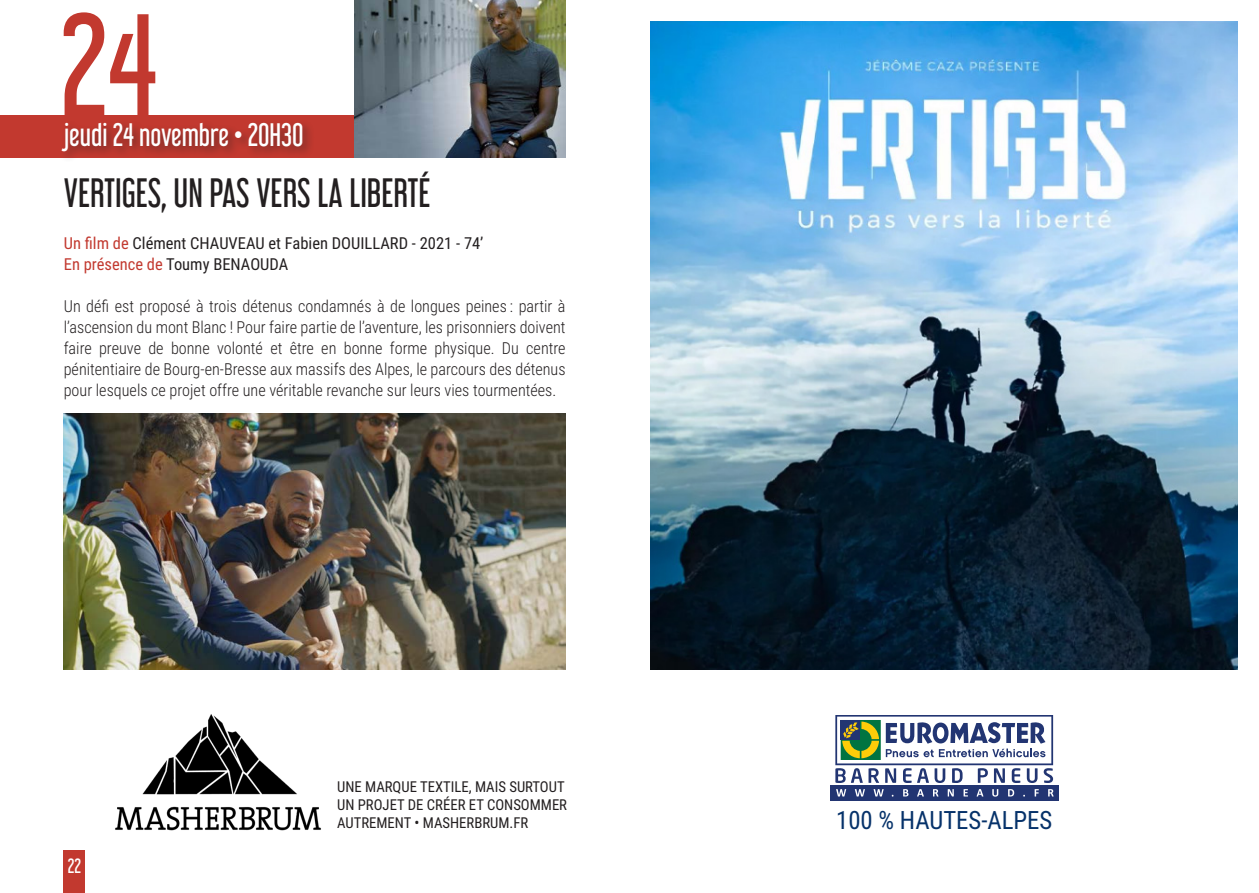
<style>
.page{position:relative;width:1259px;height:893px;background:#fff}
.page>*{position:absolute;margin:0;border:0;box-sizing:border-box;transform-origin:0 0}
.t1{font:130.5px "Libel Suit Rg";color:#c2392f}
.t2{font:36px "Libel Suit Rg";color:#231f20}
.t3{font:28.5px "Libel Suit Rg";color:#fff}
.texte_courant{font:25.2px "Roboto Condensed";color:#06326a}
.t4{font:18px "Libel Suit Rg";color:#fff}
.texte_courant-2{font:300 16.5px/21px "Roboto Condensed";color:#231f20;text-align:justify}
.texte_courant-3{font:16.5px "Roboto Condensed";color:#231f20}
.texte_courant-4{font:15px/18px "Roboto Condensed";color:#231f20}
.s1{color:#c2392f}
</style>
<div class="page">
<div style="left:0;top:115px;width:354px;height:42px;background:#c2392f"></div>
<div style="left:59px;top:119px;width:256px;height:44px;background:#231f20;opacity:.5"></div>
<img style="left:651px;top:21px;width:586px;height:648px">
<div style="left:64px;top:850px;width:21px;height:43px;background:#c2392f"></div>
<img style="left:354px;top:0;width:212px;height:157px">
<img style="left:64px;top:413px;width:502px;height:256px">
<img style="left:115px;top:714px;width:206px;height:117px">
<div style="left:830px;top:785px;width:228px;height:16px;background:#223572"></div>
<svg style="left:835px;top:716px;width:218px;height:67px"></svg>
<svg style="left:836px;top:789px;width:10px;height:7px"></svg>
<svg style="left:855px;top:789px;width:10px;height:7px"></svg>
<svg style="left:873px;top:789px;width:10px;height:7px"></svg>
<svg style="left:903px;top:789px;width:5px;height:7px"></svg>
<svg style="left:917px;top:789px;width:7px;height:7px"></svg>
<svg style="left:933px;top:789px;width:5px;height:7px"></svg>
<svg style="left:947px;top:789px;width:6px;height:7px"></svg>
<svg style="left:963px;top:789px;width:5px;height:7px"></svg>
<svg style="left:976px;top:789px;width:7px;height:7px"></svg>
<svg style="left:992px;top:789px;width:6px;height:8px"></svg>
<svg style="left:1008px;top:789px;width:6px;height:7px"></svg>
<svg style="left:1034px;top:789px;width:4px;height:7px"></svg>
<svg style="left:1048px;top:789px;width:5px;height:7px"></svg>
<p class="t1" style="left:60px;top:-41px;width:100px">24</p>
<p class="t3" style="left:64px;top:111px;width:241px">jeudi 24 novembre • 20H30</p>
<p class="t2" style="left:64px;top:164px;width:368px">VERTIGES, UN PAS VERS LA LIBERTÉ</p>
<p class="texte_courant-3" style="left:64px;top:232px;width:421px"><span class="s1">Un film de</span> Clément CHAUVEAU et Fabien DOUILLARD - 2021 - 74’</p>
<p class="texte_courant-3" style="left:64px;top:253px;width:226px"><span class="s1">En présence de</span> Toumy BENAOUDA</p>
<p class="texte_courant-2" style="left:64px;top:295px;width:503px">Un défi est proposé à trois détenus condamnés à de longues peines : partir à l’ascension du mont Blanc ! Pour faire partie de l’aventure, les prisonniers doivent faire preuve de bonne volonté et être en bonne forme physique. Du centre pénitentiaire de Bourg-en-Bresse aux massifs des Alpes, le parcours des détenus pour lesquels ce projet offre une véritable revanche sur leurs vies tourmentées.</p>
<p class="t3" style="left:64px;top:111px;width:279px">mercredi 20 novembre • 18h00</p>
<p class="t4" style="left:68px;top:851px;width:15px">22</p>
<p class="texte_courant-4" style="left:337px;top:777px;width:231px">UNE MARQUE TEXTILE, MAIS SURTOUT<br>UN PROJET DE CRÉER ET CONSOMMER<br>AUTREMENT • MASHERBRUM.FR</p>
<p class="texte_courant" style="left:836px;top:802px;width:218px">100 % HAUTES-ALPES</p>
</div>
